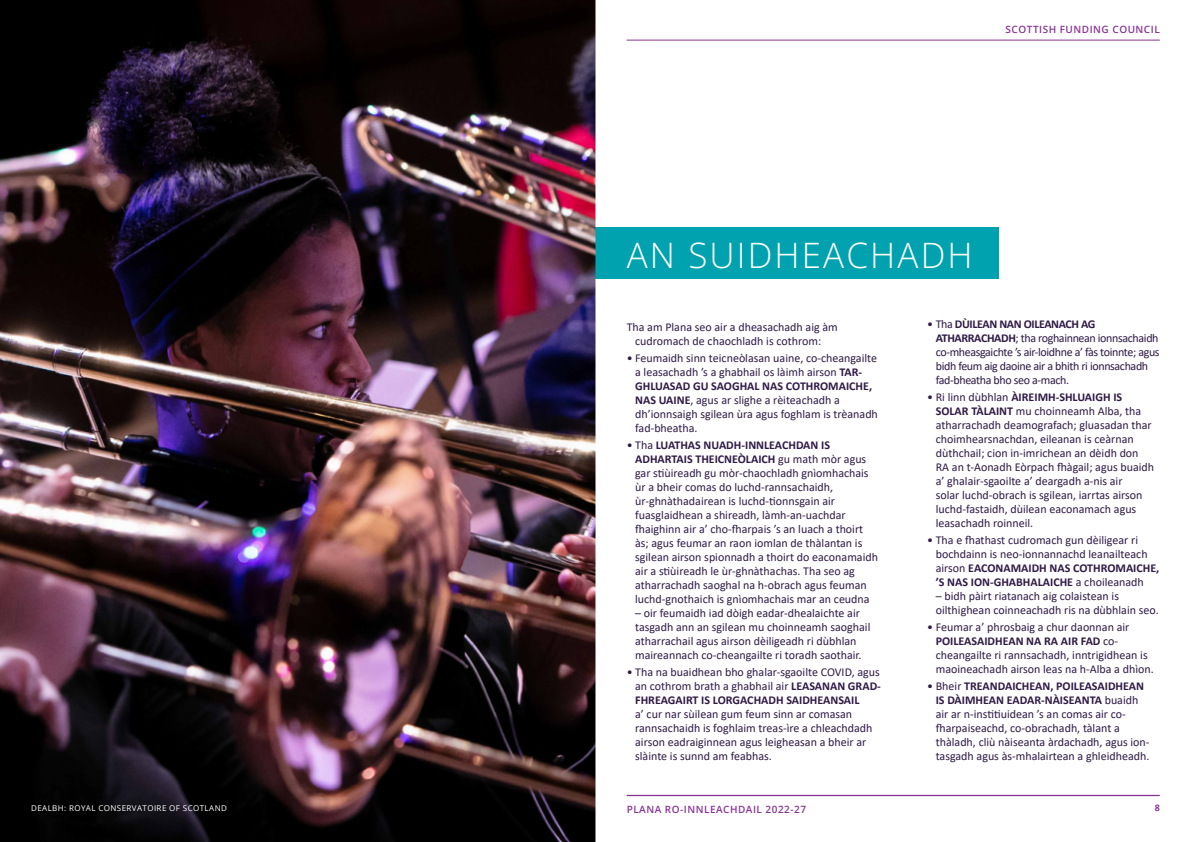
<style>
.page{position:relative;width:1191px;height:842px;background:#fff}
.page>*{position:absolute;margin:0;border:0;box-sizing:border-box;transform-origin:0 0}
.Header1{font:300 35px "Open Sans";letter-spacing:.06em;color:#fff}
.Bulletpoint{font:12px/14px "Calibri";color:#2f1a45}
.Bulletpoint-2{font:12px/14px "Calibri";letter-spacing:-.03em;color:#2f1a45}
.t1{font:600 10px "Open Sans";letter-spacing:.05em;color:#873494}
.t2{font:700 10px "Calibri";color:#873494}
.t3{font:8px "Open Sans";letter-spacing:.05em;color:#fff}
.s1{font-weight:700}
.s2{font-family:"Calibri";font-weight:700;font-size:10px;color:#873494}
</style>
<div class="page">
<hr style="left:626px;top:40px;width:533px;height:1px;background:#873494">
<hr style="left:626px;top:795px;width:533px;height:1px;background:#873494">
<div style="left:590px;top:228px;width:408px;height:51px;background:#00a2b0"></div>
<img style="left:0;top:0;width:595px;height:842px">
<p class="t1" style="left:1005px;top:23px;width:156px">SCOTTISH FUNDING COUNCIL</p>
<h1 class="Header1" style="left:626px;top:231px;width:347px">AN SUIDHEACHADH</h1>
<p class="Bulletpoint" style="left:635px;top:320px;width:204px;text-indent:-9px">Tha am Plana seo air a dheasachadh aig àm cudromach de chaochladh is cothrom:</p>
<p class="Bulletpoint" style="left:635px;top:351px;width:244px;text-indent:-9px">• Feumaidh sinn teicneòlasan uaine, co-cheangailte a leasachadh ’s a ghabhail os làimh airson <span class="s1">TAR-GHLUASAD GU SAOGHAL NAS COTHROMAICHE, NAS UAINE</span>, agus ar slighe a rèiteachadh a dh’ionnsaigh sgilean ùra agus foghlam is trèanadh fad-bheatha.</p>
<p class="Bulletpoint" style="left:635px;top:438px;width:244px;text-indent:-9px">• Tha <span class="s1">LUATHAS NUADH-INNLEACHDAN IS ADHARTAIS THEICNEÒLAICH</span> gu math mòr agus gar stiùireadh gu mòr-chaochladh gnìomhachais ùr a bheir comas do luchd-rannsachaidh, ùr-ghnàthadairean is luchd-tionnsgain air fuasglaidhean a shireadh, làmh-an-uachdar fhaighinn air a’ cho-fharpais ’s an luach a thoirt às; agus feumar an raon iomlan de thàlantan is sgilean airson spionnadh a thoirt do eaconamaidh air a stiùireadh le ùr-ghnàthachas. Tha seo ag atharrachadh saoghal na h-obrach agus feuman luchd-gnothaich is gnìomhachais mar an ceudna</p>
<p class="Bulletpoint" style="left:635px;top:606px;width:237px">– oir feumaidh iad dòigh eadar-dhealaichte air tasgadh ann an sgilean mu choinneamh saoghail atharrachail agus airson dèiligeadh ri dùbhlan maireannach co-cheangailte ri toradh saothair.</p>
<p class="Bulletpoint" style="left:635px;top:664px;width:247px;text-indent:-9px">• Tha na buaidhean bho ghalar-sgaoilte COVID, agus an cothrom brath a ghabhail air <span class="s1">LEASANAN GRAD-FHREAGAIRT IS LORGACHADH SAIDHEANSAIL<br></span>a’ cur nar sùilean gum feum sinn ar comasan rannsachaidh is foghlaim treas-ìre a chleachdadh airson eadraiginnean agus leigheasan a bheir ar slàinte is sunnd am feabhas.</p>
<p class="Bulletpoint-2" style="left:935px;top:317px;width:225px;text-indent:-9px">• Tha <span class="s1">DÙILEAN NAN OILEANACH AG ATHARRACHADH</span>; tha roghainnean ionnsachaidh co-mheasgaichte ’s air-loidhne a’ fàs toinnte; agus bidh feum aig daoine air a bhith ri ionnsachadh fad-bheatha bho seo a-mach.</p>
<p class="Bulletpoint" style="left:935px;top:390px;width:220px;text-indent:-9px">• Ri linn dùbhlan <span class="s1">ÀIREIMH-SHLUAIGH IS SOLAR TÀLAINT</span> mu choinneamh Alba, tha atharrachadh deamografach; gluasadan thar choimhearsnachdan, eileanan is ceàrnan dùthchail; cion in-imrichean an dèidh don RA an t-Aonadh Eòrpach fhàgail; agus buaidh a’ ghalair-sgaoilte a’ deargadh a-nis air<br>solar luchd-obrach is sgilean, iarrtas airson luchd-fastaidh, dùilean eaconamach agus leasachadh roinneil.</p>
<p class="Bulletpoint" style="left:935px;top:533px;width:225px;text-indent:-9px">• Tha e fhathast cudromach gun dèiligear ri bochdainn is neo-ionnannachd leanailteach airson <span class="s1">EACONAMAIDH NAS COTHROMAICHE, ’S NAS ION-GHABHALAICHE</span> a choileanadh</p>
<p class="Bulletpoint" style="left:935px;top:589px;width:224px">– bidh pàirt riatanach aig colaistean is oilthighean coinneachadh ris na dùbhlain seo.</p>
<p class="Bulletpoint" style="left:935px;top:620px;width:219px;text-indent:-9px">• Feumar a’ phrosbaig a chur daonnan air <span class="s1">POILEASAIDHEAN NA RA AIR FAD</span> co&shy;cheangailte ri rannsachadh, inntrigidhean is maoineachadh airson leas na h-Alba a dhìon.</p>
<p class="Bulletpoint" style="left:935px;top:678px;width:215px;text-indent:-9px">• Bheir <span class="s1">TREANDAICHEAN, POILEASAIDHEAN IS DÀIMHEAN EADAR-NÀISEANTA</span> buaidh air ar n-institiuidean ’s an comas air co&shy;fharpaiseachd, co-obrachadh, tàlant a thàladh, cliù nàiseanta àrdachadh, agus ion&shy;tasgadh agus às-mhalairtean a ghleidheadh.</p>
<p class="t3" style="left:31px;top:802px;width:197px"><span class="s2">7</span>DEALBH: ROYAL CONSERVATOIRE OF SCOTLAND</p>
<p class="t1" style="left:626px;top:803px;width:181px">PLANA RO-INNLEACHDAIL 2022-27</p>
<p class="t2" style="left:1154px;top:800px;width:7px">8</p>
</div>
